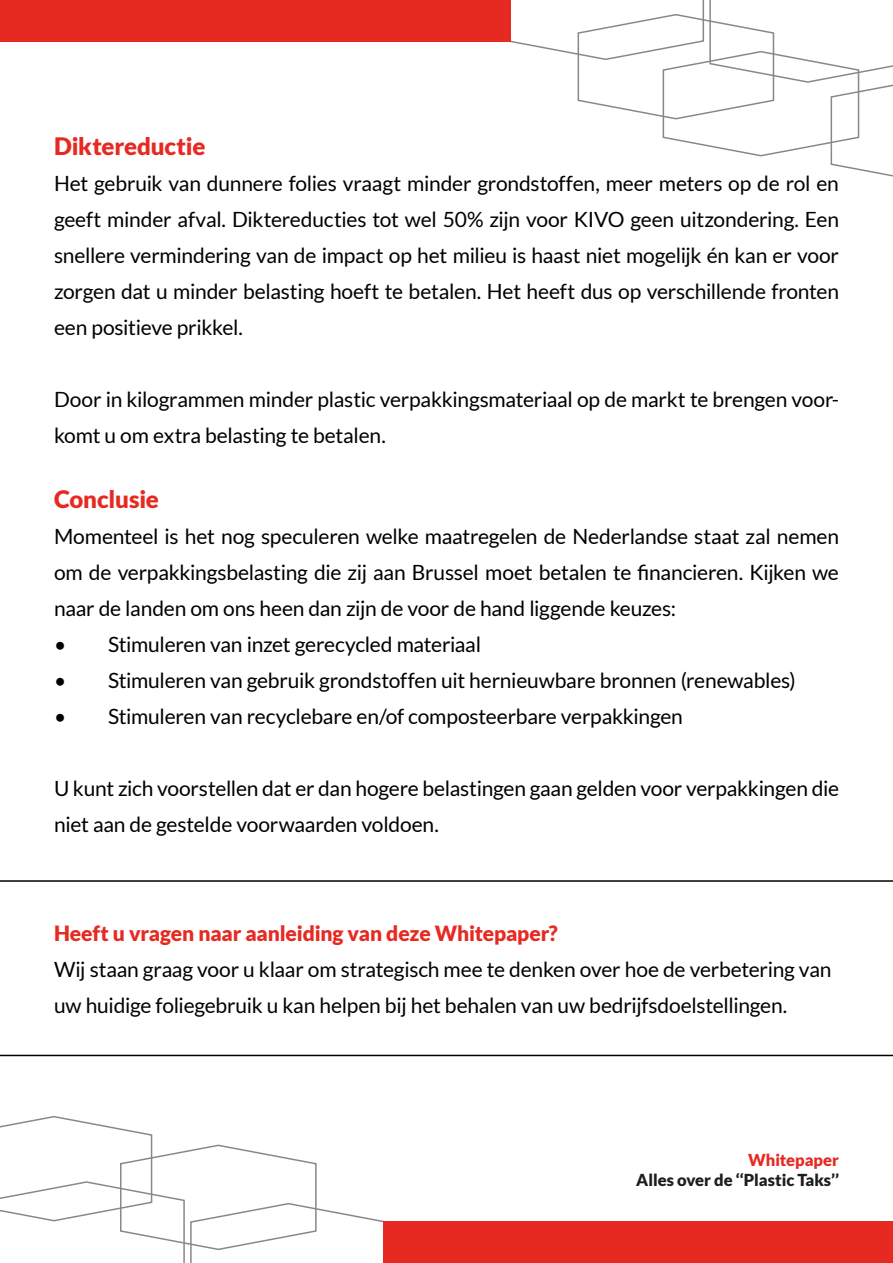
<style>
.page{position:relative;width:893px;height:1263px;background:#fff}
.page>*{position:absolute;margin:0;border:0;box-sizing:border-box;transform-origin:0 0}
.t1{font:900 24px "Lato";letter-spacing:-.005em;color:#e62a22}
.t2{font:21px/36px "Lato";letter-spacing:-.01em;color:#020203}
.t3{font:21px/36px "Lato";letter-spacing:-.01em;color:#000;text-align:justify}
.t4{font:900 21px "Lato";letter-spacing:-.01em;color:#e62a22}
.t5{font:900 16.5px "Lato";color:#1d1e1c}
.t6{font:900 16.5px "Lato";letter-spacing:-.005em;color:#e62a22}
</style>
<div class="page">
<svg style="left:0;top:880px;width:893px;height:176px"></svg>
<svg style="left:510px;top:0;width:383px;height:177px"></svg>
<svg style="left:0;top:1116px;width:384px;height:147px"></svg>
<div style="left:0;top:0;width:510px;height:42px;background:#e62a22"></div>
<div style="left:384px;top:1221px;width:509px;height:42px;background:#e62a22"></div>
<p class="t1" style="left:54px;top:132px;width:153px">Diktereductie</p>
<p class="t2" style="left:54px;top:165px;width:787px;text-align:justify">Het gebruik van dunnere folies vraagt minder grondstoffen, meer meters op de rol en geeft minder afval. Diktereducties tot wel 50% zijn voor KIVO geen uitzondering. Een snellere vermindering van de impact op het milieu is haast niet mogelijk én kan er voor zorgen dat u minder belasting hoeft te betalen. Het heeft dus op verschillende fronten een positieve prikkel.</p>
<p class="t2" style="left:54px;top:381px;width:786px">Door in kilogrammen minder plastic verpakkingsmateriaal op de markt te brengen voor&shy;komt u om extra belasting te betalen.</p>
<p class="t1" style="left:54px;top:485px;width:107px">Conclusie</p>
<p class="t3" style="left:54px;top:518px;width:786px">Momenteel is het nog speculeren welke maatregelen de Nederlandse staat zal nemen om de verpakkingsbelasting die zij aan Brussel moet betalen te financieren. Kijken we naar de landen om ons heen dan zijn de voor de hand liggende keuzes:</p>
<p class="t3" style="left:54px;top:626px;width:429px">• Stimuleren van inzet gerecycled materiaal</p>
<p class="t3" style="left:54px;top:662px;width:743px">• Stimuleren van gebruik grondstoffen uit hernieuwbare bronnen (renewables)</p>
<p class="t3" style="left:54px;top:698px;width:630px">• Stimuleren van recyclebare en/of composteerbare verpakkingen</p>
<p class="t3" style="left:54px;top:770px;width:786px">U kunt zich voorstellen dat er dan hogere belastingen gaan gelden voor verpakkingen die niet aan de gestelde voorwaarden voldoen.</p>
<p class="t4" style="left:54px;top:921px;width:505px">Heeft u vragen naar aanleiding van deze Whitepaper?</p>
<p class="t2" style="left:54px;top:951px;width:779px">Wij staan graag voor u klaar om strategisch mee te denken over hoe de verbetering van uw huidige foliegebruik u kan helpen bij het behalen van uw bedrijfsdoelstellingen.</p>
<p class="t6" style="left:748px;top:1150px;width:92px">Whitepaper</p>
<p class="t5" style="left:636px;top:1170px;width:204px">Alles over de ‘‘Plastic Taks’’</p>
</div>
